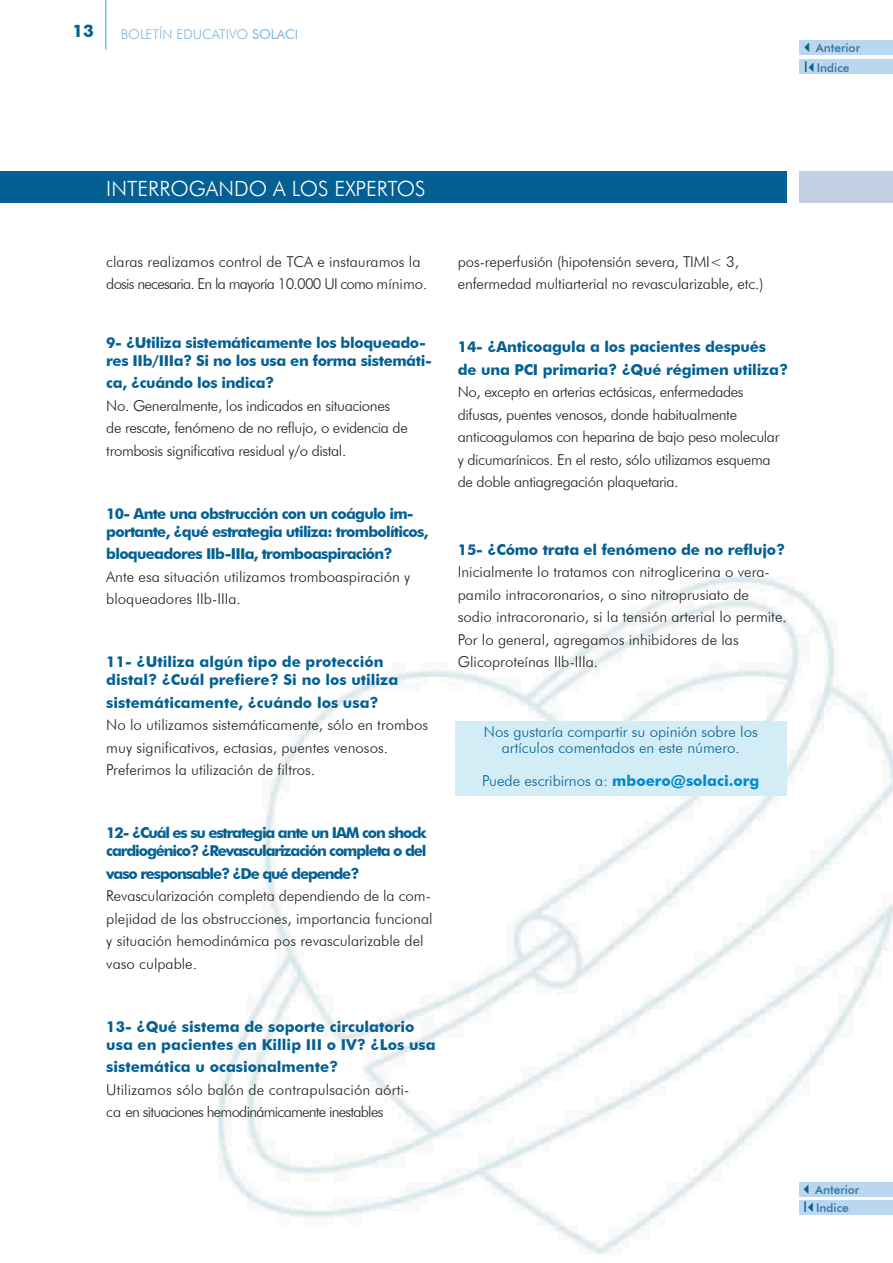
<style>
.page{position:relative;width:893px;height:1263px;background:#fff}
.page>*{position:absolute;margin:0;border:0;box-sizing:border-box;transform-origin:0 0}
.t1{font:300 21px "Futura BT";color:#fff}
.t2{font:700 17.25px "Futura BT";color:#046092}
.t3{font:300 15px/22.5px "Futura BT";color:#231f20}
.t4{font:300 15px/22.5px "Futura BT";letter-spacing:-.025em;color:#231f20}
.t5{font:700 15px/18px "Futura BT";letter-spacing:-.025em;color:#046092}
.t6{font:700 15px/18px "Futura BT";color:#046092}
.t7{font:700 15px/18px "Futura BT";letter-spacing:-.05em;color:#046092}
.t8{font:700 15px/18px "Futura BT";letter-spacing:-.075em;color:#046092}
.t9{font:300 15px/16.5px "Futura BT";color:#046092;text-align:center}
.t10{font:300 13.5px "Futura BT";color:#7cb7e3}
.t11{font:500 12px/20.2px "Futura BT";color:#3274a1}
.s1{font-weight:400}
.s2{color:#046092}
.s3{font-family:"Arial";font-weight:400;font-size:15px;color:#046092}
.s4{color:#0089ce}
.s5{font-weight:700;color:#0089ce}
</style>
<div class="page">
<hr style="left:105px;top:0;width:1px;height:49px;background:#00aeec">
<div style="left:0;top:171px;width:787px;height:32px;background:#046092"></div>
<div style="left:799px;top:171px;width:94px;height:32px;background:#c3cfe2"></div>
<img style="left:219px;top:577px;width:674px;height:677px">
<div style="left:455px;top:721px;width:332px;height:74px;background:#d3edf7"></div>
<div style="left:799px;top:41px;width:94px;height:14px;background:#bbd6ef"></div>
<div style="left:799px;top:60px;width:94px;height:14px;background:#bbd6ef"></div>
<div style="left:799px;top:1183px;width:94px;height:14px;background:#bbd6ef"></div>
<div style="left:799px;top:1200px;width:94px;height:14px;background:#bbd6ef"></div>
<p class="t2" style="left:73px;top:21px;width:23px">13</p>
<p class="t10" style="left:121px;top:26px;width:179px">BOLETÍN EDUCATIVO <span class="s1">SOLACI</span></p>
<p class="t11" style="left:801px;top:37px;width:61px"><span class="s2">✓</span>Anterior<br><span class="s3">I</span><span class="s2">✓</span>Indice</p>
<h1 class="t1" style="left:106px;top:176px;width:321px">INTERROGANDO A LOS EXPERTOS</h1>
<p class="t3" style="left:106px;top:250px;width:323px">claras realizamos control de TCA e instauramos la dosis necesaria. En la mayoría 10.000 UI como mínimo.</p>
<p class="t5" style="left:106px;top:333px;width:327px">9- ¿Utiliza sistemáticamente los bloqueado&shy;res IIb/IIIa? Si no los usa en forma sistemáti-</p>
<p class="t5" style="left:106px;top:374px;width:169px">ca, ¿cuándo los indica?</p>
<p class="t4" style="left:106px;top:394px;width:303px">No. Generalmente, los indicados en situaciones de rescate, fenómeno de no reflujo, o evidencia de trombosis significativa residual y/o distal.</p>
<p class="t7" style="left:106px;top:504px;width:324px">10- Ante una obstrucción con un coágulo im&shy;portante, ¿qué estrategia utiliza: trombolíticos,</p>
<p class="t7" style="left:106px;top:545px;width:288px">bloqueadores IIb-IIIa, tromboaspiración?</p>
<p class="t3" style="left:106px;top:565px;width:305px">Ante esa situación utilizamos tromboaspiración y bloqueadores IIb-IIIa.</p>
<p class="t6" style="left:106px;top:653px;width:293px">11- ¿Utiliza algún tipo de protección distal? ¿Cuál prefiere? Si no los utiliza</p>
<p class="t6" style="left:106px;top:693px;width:274px">sistemáticamente, ¿cuándo los usa?</p>
<p class="t3" style="left:106px;top:713px;width:323px">No lo utilizamos sistemáticamente, sólo en trombos muy significativos, ectasias, puentes venosos.<br>Preferimos la utilización de filtros.</p>
<p class="t8" style="left:106px;top:824px;width:322px">12- ¿Cuál es su estrategia ante un IAM con shock cardiogénico? ¿Revascularización completa o del</p>
<p class="t8" style="left:106px;top:864px;width:255px">vaso responsable? ¿De qué depende?</p>
<p class="t3" style="left:106px;top:884px;width:328px">Revascularización completa dependiendo de la com&shy;plejidad de las obstrucciones, importancia funcional y situación hemodinámica pos revascularizable del vaso culpable.</p>
<p class="t6" style="left:106px;top:1017px;width:331px">13- ¿Qué sistema de soporte circulatorio usa en pacientes en Killip III o IV? ¿Los usa</p>
<p class="t6" style="left:106px;top:1058px;width:233px">sistemática u ocasionalmente?</p>
<p class="t4" style="left:106px;top:1078px;width:305px">Utilizamos sólo balón de contrapulsación aórti&shy;ca en situaciones hemodinámicamente inestables</p>
<p class="t3" style="left:458px;top:250px;width:307px">pos-reperfusión (hipotensión severa, TIMI&lt; 3, enfermedad multiarterial no revascularizable, etc.)</p>
<p class="t5" style="left:458px;top:335px;width:332px;line-height:22.5px">14- ¿Anticoagula a los pacientes después de una PCI primaria? ¿Qué régimen utiliza?</p>
<p class="t4" style="left:458px;top:380px;width:323px">No, excepto en arterias ectásicas, enfermedades difusas, puentes venosos, donde habitualmente anticoagulamos con heparina de bajo peso molecular y dicumarínicos. En el resto, sólo utilizamos esquema de doble antiagregación plaquetaria.</p>
<p class="t5" style="left:458px;top:540px;width:329px">15- ¿Cómo trata el fenómeno de no reflujo?</p>
<p class="t3" style="left:458px;top:560px;width:330px">Inicialmente lo tratamos con nitroglicerina o vera&shy;pamilo intracoronarios, o sino nitroprusiato de<br>sodio intracoronario, si la tensión arterial lo permite.<br>Por lo general, agregamos inhibidores de las Glicoproteínas IIb-IIIa.</p>
<p class="t9" style="left:484px;top:723px;width:275px">Nos gustaría compartir su opinión sobre los artículos comentados en este número.</p>
<p class="t9" style="left:482px;top:772px;width:279px">Puede escribirnos a<span class="s4">:</span> <span class="s5">mboero@solaci.org</span></p>
<p class="t11" style="left:800px;top:1180px;width:61px;line-height:18.3px"><span class="s2">✓</span>Anterior<br><span class="s3">I</span><span class="s2">✓</span>Indice</p>
</div>
